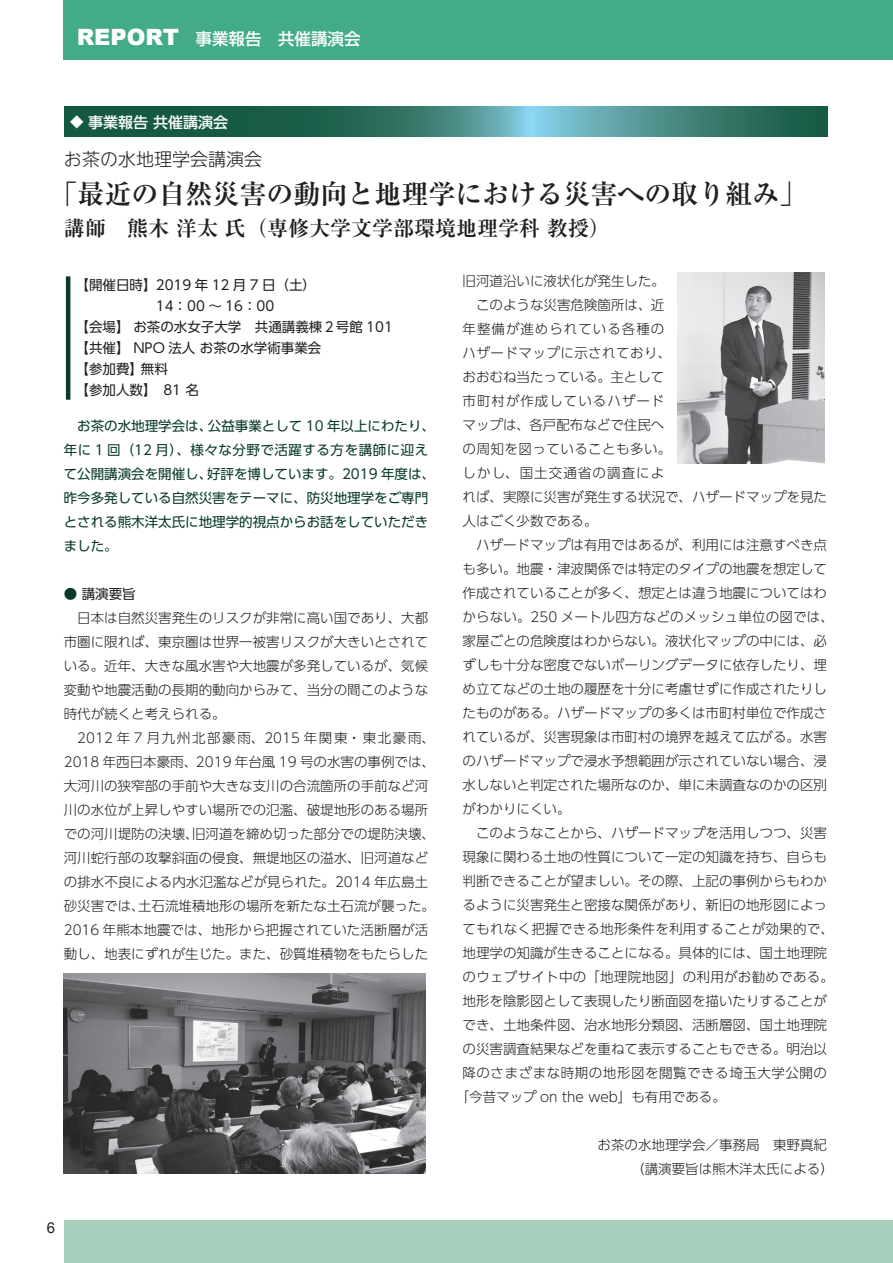
<style>
.page{position:relative;width:893px;height:1263px;background:#fff}
.page>*{position:absolute;margin:0;border:0;box-sizing:border-box;transform-origin:0 0}
.body{font:700 27px "Ryumin Pro";color:#231f20}
.body-2{font:700 21px "Ryumin Pro";color:#231f20}
.body-3{font:300 18px "UD Shin Go NT Pro";color:#231f20}
.t1{font:500 16.5px "Shin Go Pro";color:#fff}
.t2{font:500 15px "UD Shin Go Pro";color:#fff}
.t3{font:15px "Arial";color:#231f20}
.body-4{font:300 13.5px/24px "UD Shin Go Pro";color:#231f20}
.body-5{font:13.5px/24px "UD Shin Go Pro";color:#093a29}
.body-6{font:13.5px "UD Shin Go Pro";color:#231f20}
.body-7{font:300 13.5px "UD Shin Go Pro";letter-spacing:.02em;color:#231f20}
.body-8{font:300 13.5px "UD Shin Go Pro";letter-spacing:.04em;color:#231f20}
.s1{font-family:"Arial";font-weight:900;font-size:22.5px}
.s2{font-weight:400;font-size:13.5px}
.s3{color:#093a29}
</style>
<div class="page">
<div style="left:64px;top:0;width:829px;height:60px;background:#43ab87"></div>
<div style="left:64px;top:1220px;width:829px;height:43px;background:#a7cfbb"></div>
<hr style="left:66px;top:276px;width:4px;height:124px;background:#093a29">
<svg style="left:65px;top:106px;width:763px;height:30px;background:#37796f"></svg>
<img style="left:64px;top:974px;width:361px;height:200px">
<img style="left:677px;top:272px;width:148px;height:191px">
<p class="t1" style="left:77px;top:25px;width:285px"><span class="s1">REPORT</span> 事業報告　共催講演会</p>
<p class="t2" style="left:70px;top:110px;width:159px"><span class="s2">◆</span> 事業報告 共催講演会</p>
<p class="body-3" style="left:64px;top:145px;width:200px">お茶の水地理学会講演会</p>
<p class="body" style="left:50px;top:173px;width:757px">「最近の自然災害の動向と地理学における災害への取り組み」</p>
<p class="body-2" style="left:64px;top:212px;width:547px">講師　熊木 洋太 氏（専修大学文学部環境地理学科 教授）</p>
<p class="body-6" style="left:76px;top:274px;width:242px">【開催日時】2019 年 12 月 7 日（土）</p>
<p class="body-6" style="left:156px;top:295px;width:120px">14：00 ～ 16：00</p>
<p class="body-6" style="left:76px;top:316px;width:319px">【会場】お茶の水女子大学　共通講義棟２号館 101</p>
<p class="body-6" style="left:76px;top:337px;width:247px">【共催】 NPO 法人 お茶の水学術事業会</p>
<p class="body-6" style="left:76px;top:358px;width:94px">【参加費】無料</p>
<p class="body-6" style="left:76px;top:379px;width:125px">【参加人数】　81 名</p>
<p class="body-5" style="left:64px;top:413px;width:373px">　お茶の水地理学会は、公益事業として 10 年以上にわたり、年に 1 回（12 月）、様々な分野で活躍する方を講師に迎えて公開講演会を開催し、好評を博しています。2019 年度は、昨今多発している自然災害をテーマに、防災地理学をご専門とされる熊木洋太氏に地理学的視点からお話をしていただきました。</p>
<p class="body-6" style="left:64px;top:582px;width:73px"><span class="s3">●</span> 講演要旨</p>
<p class="body-4" style="left:64px;top:605px;width:366px;text-align:justify">　日本は自然災害発生のリスクが非常に高い国であり、大都市圏に限れば、東京圏は世界一被害リスクが大きいとされている。近年、大きな風水害や大地震が多発しているが、気候変動や地震活動の長期的動向からみて、当分の間このような時代が続くと考えられる。</p>
<p class="body-4" style="left:64px;top:725px;width:373px">　2012 年 7 月九州北部豪雨、2015 年関東・東北豪雨、<br>2018 年西日本豪雨、2019 年台風 19 号の水害の事例では、大河川の狭窄部の手前や大きな支川の合流箇所の手前など河川の水位が上昇しやすい場所での氾濫、破堤地形のある場所での河川堤防の決壊、旧河道を締め切った部分での堤防決壊、河川蛇行部の攻撃斜面の侵食、無堤地区の溢水、旧河道などの排水不良による内水氾濫などが見られた。2014 年広島土砂災害では、土石流堆積地形の場所を新たな土石流が襲った。<br>2016 年熊本地震では、地形から把握されていた活断層が活動し、地表にずれが生じた。また、砂質堆積物をもたらした</p>
<p class="body-4" style="left:463px;top:268px;width:204px">旧河道沿いに液状化が発生した。</p>
<p class="body-4" style="left:463px;top:292px;width:366px">　このような災害危険箇所は、近<br>年整備が進められている各種の<br>ハザードマップに示されており、<br>おおむね当たっている。主として<br>市町村が作成しているハザード<br>マップは、各戸配布などで住民へ<br>の周知を図っていることも多い。<br>しかし、国土交通省の調査によ<br>れば、実際に災害が発生する状況で、ハザードマップを見た人はごく少数である。</p>
<p class="body-4" style="left:463px;top:532px;width:373px">　ハザードマップは有用ではあるが、利用には注意すべき点も多い。地震・津波関係では特定のタイプの地震を想定して作成されていることが多く、想定とは違う地震についてはわからない。250 メートル四方などのメッシュ単位の図では、家屋ごとの危険度はわからない。液状化マップの中には、必ずしも十分な密度でないボーリングデータに依存したり、埋め立てなどの土地の履歴を十分に考慮せずに作成されたりしたものがある。ハザードマップの多くは市町村単位で作成されているが、災害現象は市町村の境界を越えて広がる。水害のハザードマップで浸水予想範囲が示されていない場合、浸水しないと判定された場所なのか、単に未調査なのかの区別がわかりにくい。</p>
<p class="body-4" style="left:463px;top:820px;width:366px">　このようなことから、ハザードマップを活用しつつ、災害</p>
<p class="body-4" style="left:463px;top:844px;width:366px">現象に関わる土地の性質について一定の知識を持ち、自らも</p>
<p class="body-4" style="left:463px;top:868px;width:366px">判断できることが望ましい。その際、上記の事例からもわか</p>
<p class="body-4" style="left:463px;top:892px;width:366px">るように災害発生と密接な関係があり、新旧の地形図によっ</p>
<p class="body-7" style="left:463px;top:918px;width:373px">てもれなく把握できる地形条件を利用することが効果的で、</p>
<p class="body-4" style="left:463px;top:940px;width:366px">地理学の知識が生きることになる。具体的には、国土地理院</p>
<p class="body-7" style="left:463px;top:966px;width:373px">のウェブサイト中の「地理院地図」の利用がお勧めである。</p>
<p class="body-4" style="left:463px;top:988px;width:366px">地形を陰影図として表現したり断面図を描いたりすることが</p>
<p class="body-4" style="left:463px;top:1012px;width:366px">でき、土地条件図、治水地形分類図、活断層図、国土地理院</p>
<p class="body-4" style="left:463px;top:1036px;width:366px">の災害調査結果などを重ねて表示することもできる。明治以</p>
<p class="body-8" style="left:463px;top:1062px;width:366px">降のさまざまな時期の地形図を閲覧できる埼玉大学公開の</p>
<p class="body-4" style="left:456px;top:1084px;width:272px">「今昔マップ on the web」も有用である。</p>
<p class="body-4" style="left:598px;top:1132px;width:231px">お茶の水地理学会／事務局　東野真紀</p>
<p class="body-4" style="left:631px;top:1156px;width:204px">（講演要旨は熊木洋太氏による）</p>
<p class="t3" style="left:47px;top:1218px;width:10px">6</p>
</div>
